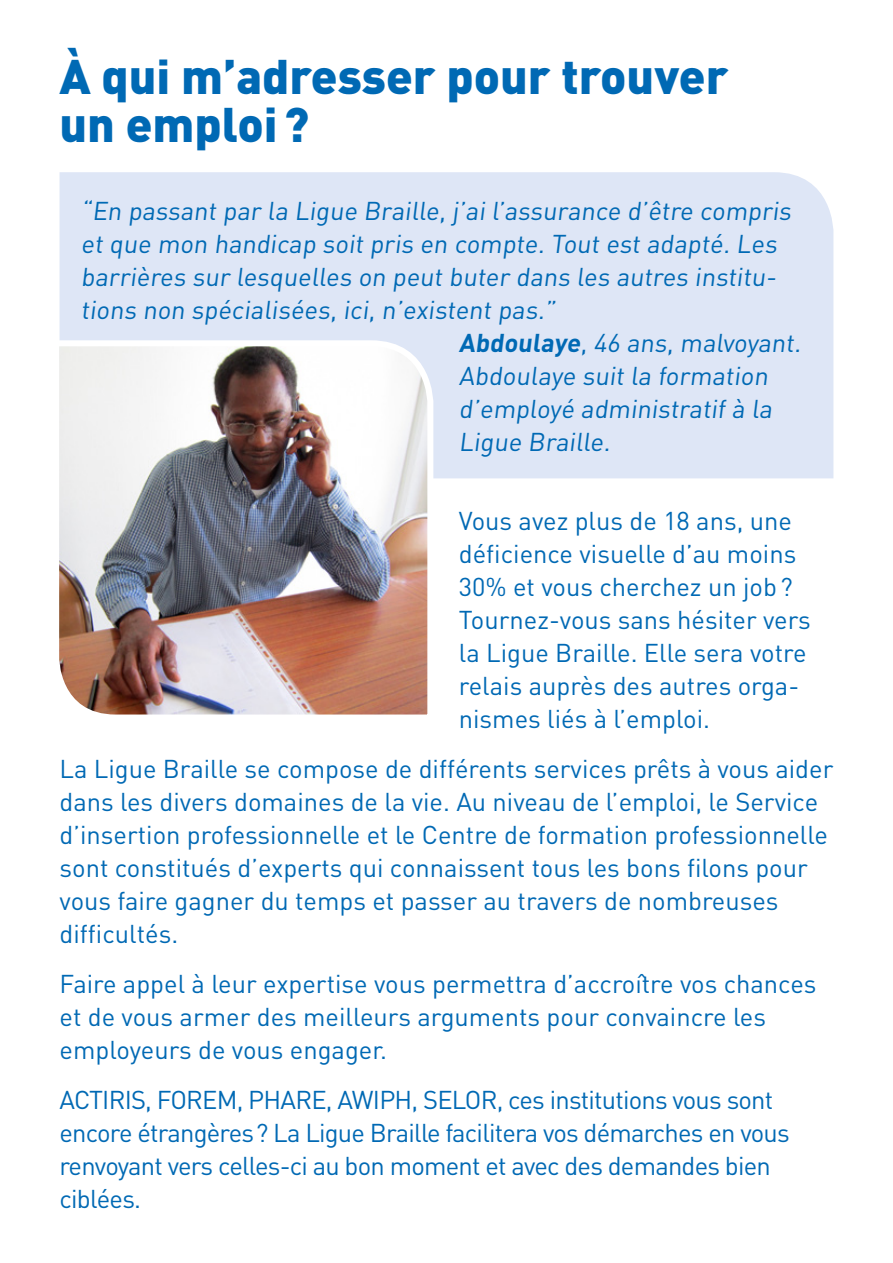
<style>
.page{position:relative;width:893px;height:1263px;background:#fff}
.page>*{position:absolute;margin:0;border:0;box-sizing:border-box;transform-origin:0 0}
.t1{font:900 48px/48px "DIN";color:#0069b4}
.t2{font:25.5px/33px "DIN";color:#0069b4}
.t3{font:25.5px/33px "DIN";letter-spacing:-.03em;color:#0069b4}
.s1{font-weight:700}
</style>
<div class="page">
<div style="left:60px;top:172px;width:773px;height:306px;background:#dee6f6"></div>
<img style="left:59px;top:337px;width:377px;height:378px">
<h1 class="t1" style="left:60px;top:50px;width:670px">À qui m’adresser pour trouver un emploi?</h1>
<p class="t2" style="left:81px;top:194px;width:715px">“En passant par la Ligue Braille, j’ai l’assurance d’être compris</p>
<p class="t2" style="left:81px;top:227px;width:701px">et que mon handicap soit pris en compte. Tout est adapté. Les</p>
<p class="t2" style="left:81px;top:260px;width:701px">barrières sur lesquelles on peut buter dans les autres institu-</p>
<p class="t2" style="left:81px;top:293px;width:480px">tions non spécialisées, ici, n’existent pas.”</p>
<p class="t2" style="left:459px;top:326px;width:347px"><span class="s1">Abdoulaye</span>, 46 ans, malvoyant.</p>
<p class="t2" style="left:459px;top:359px;width:314px">Abdoulaye suit la formation</p>
<p class="t2" style="left:459px;top:392px;width:319px">d’employé administratif à la</p>
<p class="t2" style="left:459px;top:425px;width:157px">Ligue Braille.</p>
<p class="t2" style="left:459px;top:503px;width:353px">Vous avez plus de 18 ans, une déficience visuelle d’au moins<br>30% et vous cherchez un job?<br>Tournez-vous sans hésiter vers la Ligue Braille. Elle sera votre relais auprès des autres orga&shy;nismes liés à l’emploi.</p>
<p class="t2" style="left:60px;top:751px;width:775px">La Ligue Braille se compose de différents services prêts à vous aider dans les divers domaines de la vie. Au niveau de l’emploi, le Service d’insertion professionnelle et le Centre de formation professionnelle sont constitués d’experts qui connaissent tous les bons filons pour vous faire gagner du temps et passer au travers de nombreuses difficultés.</p>
<p class="t2" style="left:60px;top:966px;width:758px">Faire appel à leur expertise vous permettra d’accroître vos chances et de vous armer des meilleurs arguments pour convaincre les employeurs de vous engager.</p>
<p class="t3" style="left:60px;top:1082px;width:732px">Acti ris, Forem, Phare, Awiph, Selor, ces institutions vous sont encore étrangères? La Ligue Braille facilitera vos démarches en vous renvoyant vers celles-ci au bon moment et avec des demandes bien ciblées.</p>
</div>
